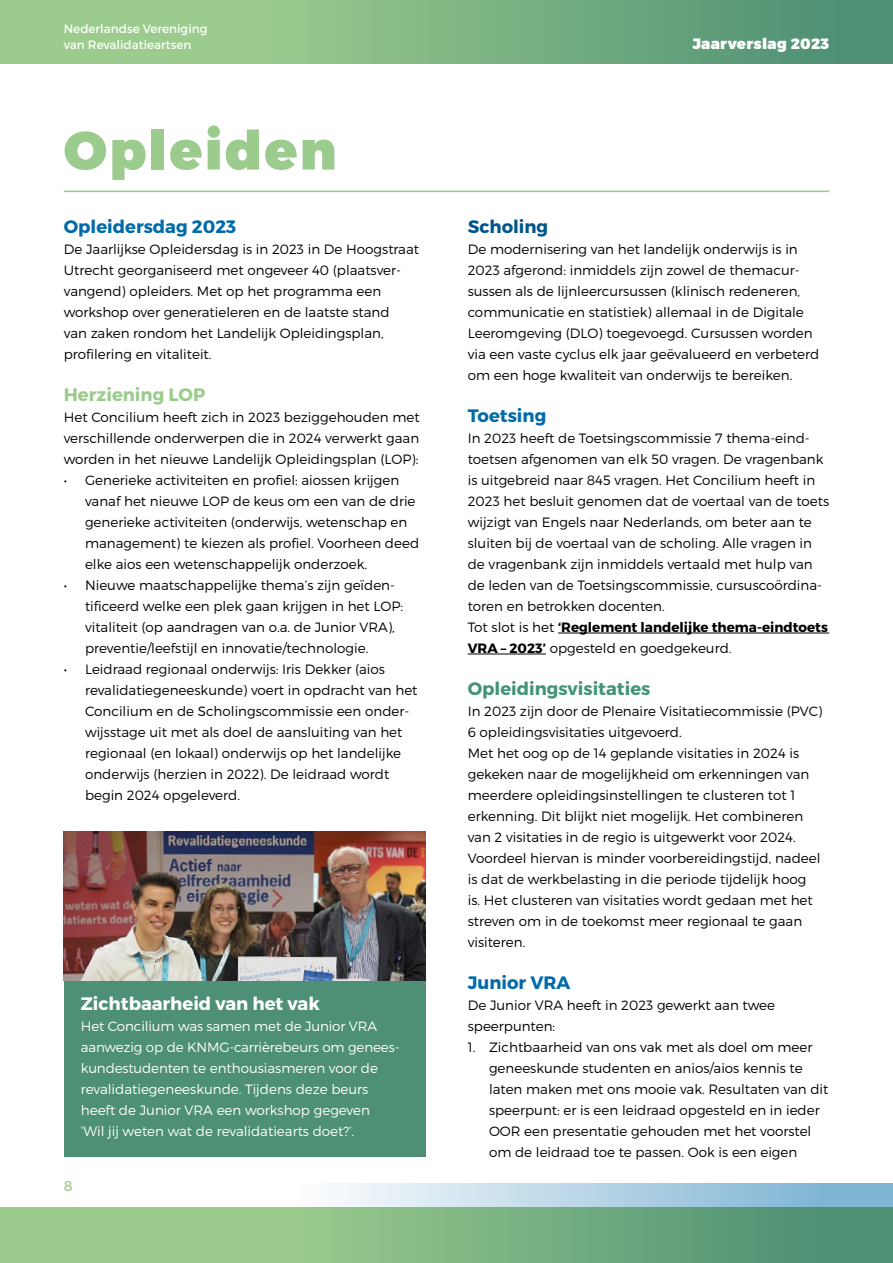
<style>
.page{position:relative;width:893px;height:1263px;background:#fff}
.page>*{position:absolute;margin:0;border:0;box-sizing:border-box;transform-origin:0 0}
.bodytekst{font:900 54px "Montserrat";letter-spacing:.04em;color:#9bcb8d}
.tussenkop{font:700 18px "Montserrat";color:#006ba9}
.tussenkop-2{font:700 18px "Montserrat";color:#fff}
.tussenkop-3{font:700 18px "Montserrat";color:#43947a}
.tussenkop-4{font:700 18px "Montserrat";color:#9bcb8d}
.tussenkop-5{font:700 18px "Montserrat";color:#005689}
.t1{font:900 15px "Montserrat";letter-spacing:.02em;color:#fff}
.t2{font:14.25px "Montserrat";color:#9bcb8d}
.bodytekst-2{font:300 13.5px/21px "Montserrat";color:#000}
.bodytekst-3{font:300 13.5px/21px "Montserrat";color:#fff}
.bodytekst-4{font:700 13.5px/21px "Montserrat";color:#000}
.t3{font:12px/16px "Montserrat";color:#fff}
.s1{font-weight:300}
</style>
<div class="page">
<div style="left:0;top:0;width:893px;height:64px;background:#9bcb8d"></div>
<div style="left:225px;top:0;width:668px;height:64px;background:linear-gradient(to right,#9fce8e,#488c73)"></div>
<svg style="left:0;top:1184px;width:893px;height:79px;background:#95c2a2"></svg>
<div style="left:64px;top:980px;width:361px;height:177px;background:#4d9075"></div>
<hr style="left:558px;top:633px;width:271px;height:1px;background:#000">
<hr style="left:468px;top:654px;width:78px;height:1px;background:#000">
<img style="left:64px;top:831px;width:361px;height:149px">
<hr style="left:64px;top:191px;width:765px;height:1px;background:#9bcb8d">
<p class="t3" style="left:64px;top:21px;width:145px">Nederlandse Vereniging van Revalidatieartsen</p>
<p class="bodytekst" style="left:64px;top:117px;width:274px">Opleiden</p>
<p class="tussenkop" style="left:64px;top:215px;width:174px">Opleidersdag 2023</p>
<p class="bodytekst-2" style="left:64px;top:238px;width:357px">De Jaarlijkse Opleidersdag is in 2023 in De Hoogstraat<br>Utrecht georganiseerd met ongeveer 40 (plaatsver-</p>
<p class="bodytekst-2" style="left:64px;top:280px;width:319px">vangend) opleiders. Met op het programma een</p>
<p class="bodytekst-2" style="left:64px;top:301px;width:327px">workshop over generatieleren en de laatste stand</p>
<p class="bodytekst-2" style="left:64px;top:322px;width:321px">van zaken rondom het Landelijk Opleidingsplan,</p>
<p class="bodytekst-2" style="left:64px;top:343px;width:149px">profilering en vitaliteit.</p>
<p class="tussenkop-4" style="left:64px;top:383px;width:143px">Herziening LOP</p>
<p class="bodytekst-2" style="left:64px;top:406px;width:357px;text-align:justify">Het Concilium heeft zich in 2023 beziggehouden met verschillende onderwerpen die in 2024 verwerkt gaan worden in het nieuwe Landelijk Opleidingsplan (LOP):</p>
<p class="bodytekst-2" style="left:85px;top:469px;width:336px;text-indent:-21px">• Generieke activiteiten en profiel: aiossen krijgen vanaf het nieuwe LOP de keus om een van de drie generieke activiteiten (onderwijs, wetenschap en management) te kiezen als profiel. Voorheen deed elke aios een wetenschappelijk onderzoek.</p>
<p class="bodytekst-2" style="left:85px;top:574px;width:320px;text-indent:-21px">• Nieuwe maatschappelijke thema’s zijn geïden&shy;tificeerd welke een plek gaan krijgen in het LOP: vitaliteit (op aandragen van o.a. de Junior VRA), preventie/leefstijl en innovatie/technologie.</p>
<p class="bodytekst-2" style="left:85px;top:658px;width:334px;text-indent:-21px">• Leidraad regionaal onderwijs: Iris Dekker (aios revalidatiegeneeskunde) voert in opdracht van het Concilium en de Scholingscommissie een onder&shy;wijsstage uit met als doel de aansluiting van het regionaal (en lokaal) onderwijs op het landelijke onderwijs (herzien in 2022). De leidraad wordt begin 2024 opgeleverd.</p>
<p class="tussenkop-2" style="left:81px;top:992px;width:240px">Zichtbaarheid van het vak</p>
<p class="bodytekst-3" style="left:81px;top:1015px;width:298px">Het Concilium was samen met de Junior VRA</p>
<p class="bodytekst-3" style="left:81px;top:1036px;width:320px">aanwezig op de KNMG-carrièrebeurs om genees&shy;kundestudenten te enthousiasmeren voor de</p>
<p class="bodytekst-3" style="left:81px;top:1078px;width:289px">revalidatiegeneeskunde. Tijdens deze beurs</p>
<p class="bodytekst-3" style="left:81px;top:1099px;width:291px">heeft de Junior VRA een workshop gegeven</p>
<p class="bodytekst-3" style="left:81px;top:1120px;width:275px">‘Wil jij weten wat de revalidatiearts doet?’.</p>
<p class="t2" style="left:64px;top:1177px;width:10px">8</p>
<p class="t1" style="left:692px;top:34px;width:138px">Jaarverslag 2023</p>
<p class="tussenkop-5" style="left:468px;top:215px;width:82px">Scholing</p>
<p class="bodytekst-2" style="left:468px;top:238px;width:353px">De modernisering van het landelijk onderwijs is in 2023 afgerond: inmiddels zijn zowel de themacur&shy;sussen als de lijnleercursussen (klinisch redeneren, communicatie en statistiek) allemaal in de Digitale Leeromgeving (DLO) toegevoegd. Cursussen worden via een vaste cyclus elk jaar geëvalueerd en verbeterd om een hoge kwaliteit van onderwijs te bereiken.</p>
<p class="tussenkop" style="left:468px;top:404px;width:80px">Toetsing</p>
<p class="bodytekst-2" style="left:468px;top:427px;width:363px">In 2023 heeft de Toetsingscommissie 7 thema-eind&shy;toetsen afgenomen van elk 50 vragen. De vragenbank is uitgebreid naar 845 vragen. Het Concilium heeft in 2023 het besluit genomen dat de voertaal van de toets wijzigt van Engels naar Nederlands, om beter aan te sluiten bij de voertaal van de scholing. Alle vragen in de vragenbank zijn inmiddels vertaald met hulp van de leden van de Toetsingscommissie, cursuscoördina&shy;toren en betrokken docenten.</p>
<p class="bodytekst-4" style="left:468px;top:616px;width:362px"><span class="s1">Tot slot is het</span> ‘Reglement landelijke thema-eindtoets<br>VRA – 2023’ <span class="s1">opgesteld en goedgekeurd.</span></p>
<p class="tussenkop-3" style="left:468px;top:677px;width:184px">Opleidingsvisitaties</p>
<p class="bodytekst-2" style="left:468px;top:700px;width:356px">In 2023 zijn door de Plenaire Visitatiecommissie (PVC)<br>6 opleidingsvisitaties uitgevoerd.</p>
<p class="bodytekst-2" style="left:468px;top:742px;width:343px">Met het oog op de 14 geplande visitaties in 2024 is gekeken naar de mogelijkheid om erkenningen van meerdere opleidingsinstellingen te clusteren tot 1</p>
<p class="bodytekst-2" style="left:468px;top:805px;width:354px">erkenning. Dit blijkt niet mogelijk. Het combineren van 2 visitaties in de regio is uitgewerkt voor 2024.<br>Voordeel hiervan is minder voorbereidingstijd, nadeel is dat de werkbelasting in die periode tijdelijk hoog is. Het clusteren van visitaties wordt gedaan met het streven om in de toekomst meer regionaal te gaan visiteren.</p>
<p class="tussenkop" style="left:468px;top:971px;width:104px">Junior VRA</p>
<p class="bodytekst-2" style="left:468px;top:994px;width:309px">De Junior VRA heeft in 2023 gewerkt aan twee</p>
<p class="bodytekst-2" style="left:468px;top:1015px;width:89px">speerpunten:</p>
<p class="bodytekst-2" style="left:489px;top:1036px;width:341px;text-indent:-21px">1. Zichtbaarheid van ons vak met als doel om meer geneeskunde studenten en anios/aios kennis te laten maken met ons mooie vak. Resultaten van dit speerpunt: er is een leidraad opgesteld en in ieder OOR een presentatie gehouden met het voorstel om de leidraad toe te passen. Ook is een eigen</p>
</div>
